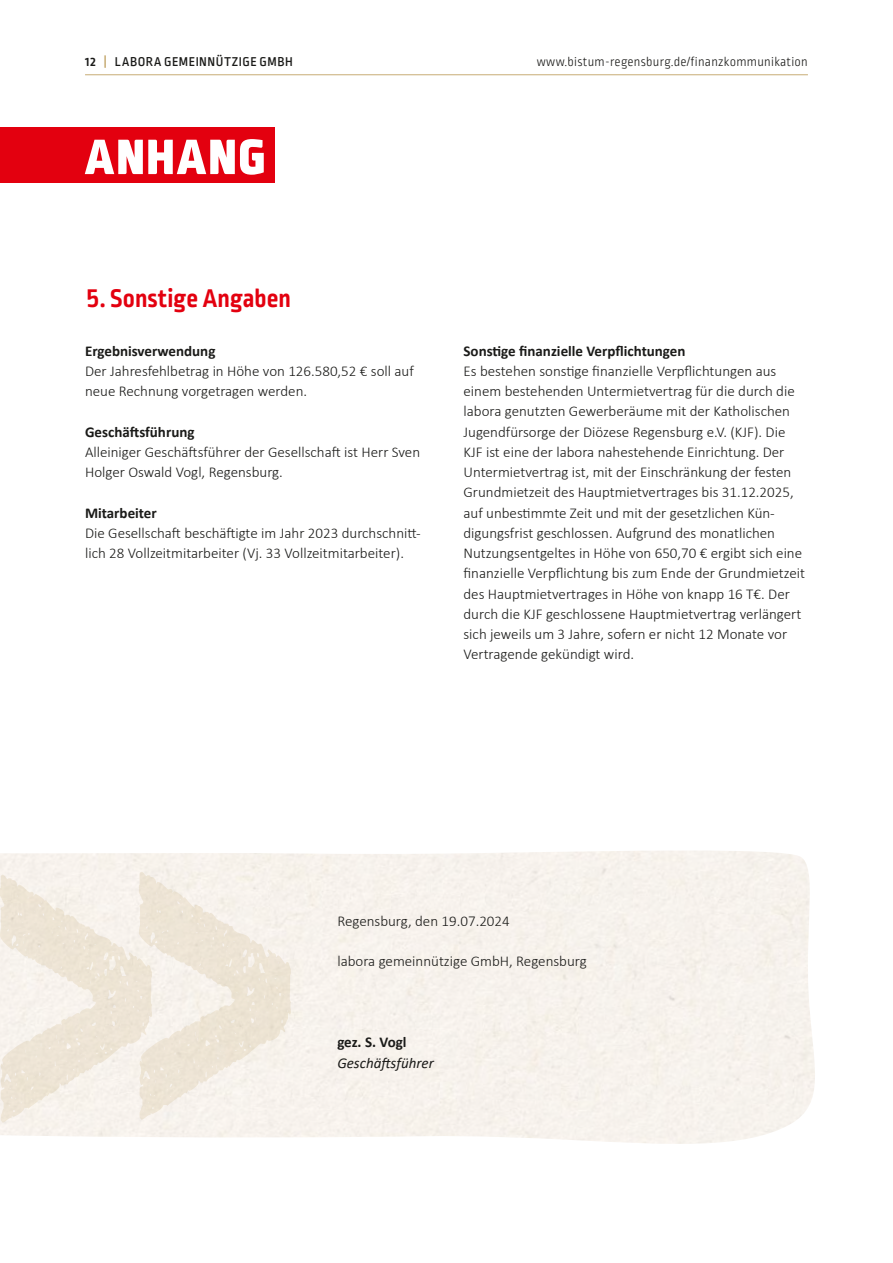
<style>
.page{position:relative;width:893px;height:1263px;background:#fff}
.page>*{position:absolute;margin:0;border:0;box-sizing:border-box;transform-origin:0 0}
.t1{font:900 52.5px "Ropa Mix Pro";letter-spacing:.055em;color:#fff}
.t2{font:700 27px "Ropa Mix Pro";color:#e3000f}
.t3{font:300 15px/20.2px "Calibri";color:#1a1a18}
.t4{font:700 15px "Calibri";color:#1a1a18}
.t5{font:italic 15px "Calibri";color:#1a1a18}
.t6{font:300 13.5px "Ropa Mix Pro";letter-spacing:.02em;color:#1a1a18}
.t7{font:500 13.5px "Ropa Mix Pro";letter-spacing:.035em;color:#1a1a18}
.s1{font-weight:700}
.s2{font-weight:700;color:#c7ac75}
</style>
<div class="page">
<hr style="left:85px;top:75px;width:723px;height:1px;background:#c7ac75">
<div style="left:0;top:128px;width:274px;height:55px;background:#e3000f"></div>
<svg style="left:0;top:872px;width:291px;height:250px;background:#f2ebe0"></svg>
<p class="t7" style="left:85px;top:54px;width:209px"><span class="s1">12</span> <span class="s2">|</span> LABORA GEMEINNÜTZIGE GMBH</p>
<p class="t6" style="left:537px;top:55px;width:273px">www.bistum-regensburg.de/finanzkommunikation</p>
<h1 class="t1" style="left:85px;top:125px;width:182px">ANHANG</h1>
<h2 class="t2" style="left:85px;top:282px;width:207px">5. Sonstige Angaben</h2>
<p class="t4" style="left:85px;top:340px;width:132px">Ergebnisverwendung</p>
<p class="t3" style="left:85px;top:360px;width:330px">Der Jahresfehlbetrag in Höhe von 126.580,52 € soll auf neue Rechnung vorgetragen werden.</p>
<p class="t4" style="left:85px;top:421px;width:111px">Geschäftsführung</p>
<p class="t3" style="left:85px;top:441px;width:337px">Alleiniger Geschäftsführer der Gesellschaft ist Herr Sven<br>Holger Oswald Vogl, Regensburg.</p>
<p class="t4" style="left:85px;top:502px;width:73px">Mitarbeiter</p>
<p class="t3" style="left:85px;top:522px;width:337px">Die Gesellschaft beschäftigte im Jahr 2023 durchschnitt&shy;lich 28 Vollzeitmitarbeiter (Vj. 33 Vollzeitmitarbeiter).</p>
<p class="t4" style="left:463px;top:340px;width:224px">Sonstige finanzielle Verpflichtungen</p>
<p class="t3" style="left:463px;top:360px;width:343px">Es bestehen sonstige finanzielle Verpflichtungen aus einem bestehenden Untermietvertrag für die durch die labora genutzten Gewerberäume mit der Katholischen Jugendfürsorge der Diözese Regensburg e.V. (KJF). Die KJF ist eine der labora nahestehende Einrichtung. Der Untermietvertrag ist, mit der Einschränkung der festen Grundmietzeit des Hauptmietvertrages bis 31.12.2025, auf unbestimmte Zeit und mit der gesetzlichen Kün&shy;digungsfrist geschlossen. Aufgrund des monatlichen Nutzungsentgeltes in Höhe von 650,70 € ergibt sich eine finanzielle Verpflichtung bis zum Ende der Grundmietzeit des Hauptmietvertrages in Höhe von knapp 16 T€. Der durch die KJF geschlossene Hauptmietvertrag verlängert sich jeweils um 3 Jahre, sofern er nicht 12 Monate vor Vertragende gekündigt wird.</p>
<p class="t3" style="left:337px;top:911px;width:174px">Regensburg, den 19.07.2024</p>
<p class="t3" style="left:337px;top:951px;width:251px">labora gemeinnützige GmbH, Regensburg</p>
<p class="t4" style="left:337px;top:1032px;width:71px">gez. S. Vogl</p>
<p class="t5" style="left:337px;top:1052px;width:98px">Geschäftsführer</p>
</div>
